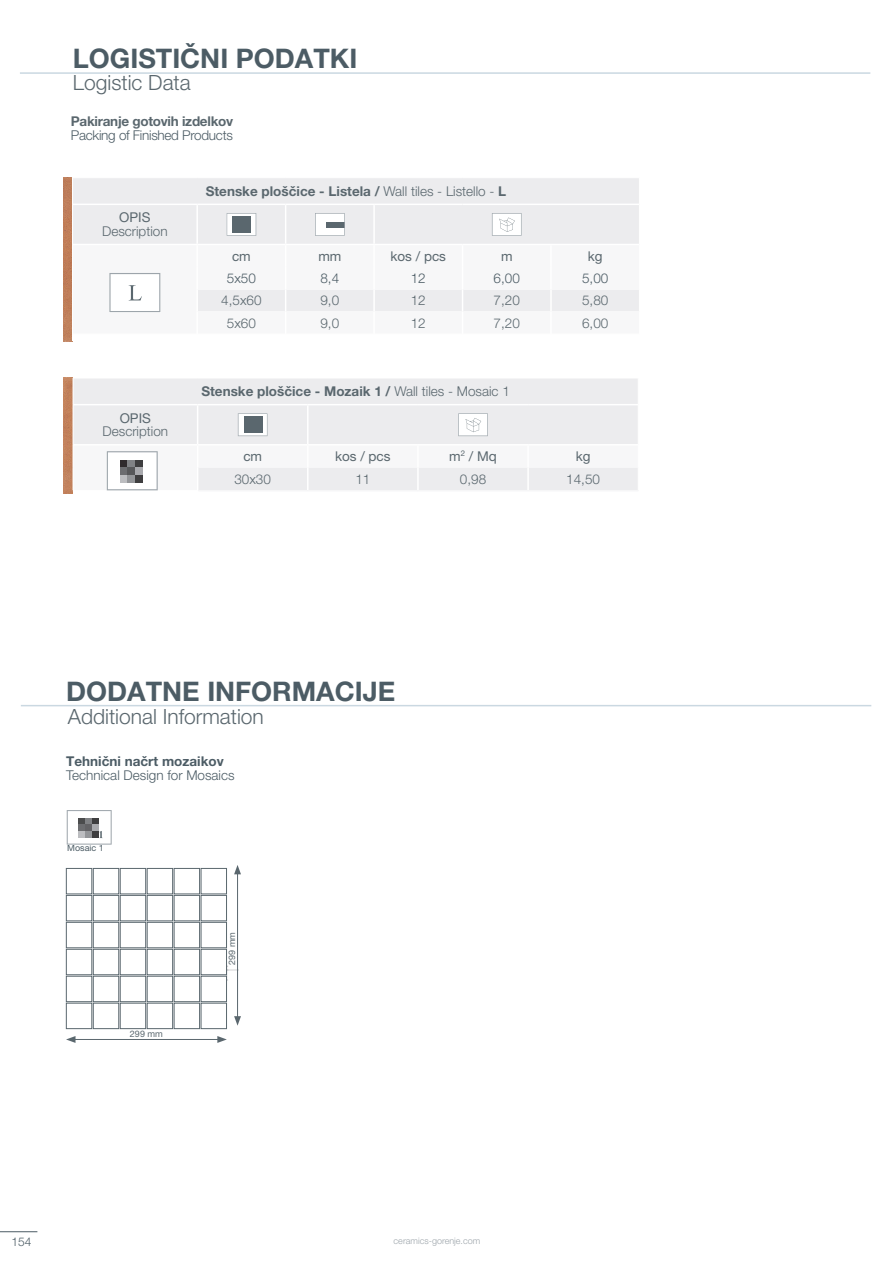
<style>
.page{position:relative;width:893px;height:1263px;background:#fff}
.page>*{position:absolute;margin:0;border:0;box-sizing:border-box;transform-origin:0 0}
.t1{font:700 27px "Helvetica Neue LT Pro";color:#4c5c65}
.t2{font:300 21px "Helvetica Neue LT Pro";color:#5a676e}
.t3{font:700 13.5px "Helvetica Neue LT Pro";color:#5a676e}
.t4{font:300 13.5px "Helvetica Neue LT Pro";color:#5a676e}
.t5{font:300 13.5px "Helvetica Neue LT Pro";color:#4c5c65}
.t6{font:13.5px "Helvetica Neue LT Pro";color:#5a676e}
.t7{font:300 13.5px "Helvetica Neue LT Pro";letter-spacing:-.02em;color:#4c5c65}
.t8{font:700 13.5px "Helvetica Neue LT Pro";letter-spacing:-.02em;color:#5a676e}
.t9{font:700 13.5px "Helvetica Neue LT Pro";color:#4c5c65}
.t10{font:300 12px "Helvetica Neue LT Pro";color:#4c5c65}
.t11{font:300 9px "Helvetica Neue LT Pro";color:#9da5ab}
.t12{font:9px "Helvetica Neue LT Pro";color:#5a676e}
.t13{font:9px "Helvetica Neue LT Pro";color:#4c5c65}
.s1{font-weight:300}
</style>
<div class="page">
<hr style="left:0;top:1231px;width:37px;height:1px;background:#4c5c65">
<img style="left:64px;top:177px;width:8px;height:164px">
<svg style="left:73px;top:178px;width:566px;height:135px"></svg>
<hr style="left:20px;top:72px;width:850px;height:2px;background:#cad8e1">
<img style="left:64px;top:378px;width:9px;height:116px">
<svg style="left:74px;top:378px;width:564px;height:113px"></svg>
<hr style="left:21px;top:705px;width:850px;height:1px;background:#cad8e1">
<svg style="left:226px;top:966px;width:11px;height:15px"></svg>
<div style="left:66px;top:868px;width:26px;height:26px;border:1px solid #5a676e"></div>
<div style="left:66px;top:895px;width:26px;height:26px;border:1px solid #5a676e"></div>
<div style="left:66px;top:922px;width:26px;height:26px;border:1px solid #5a676e"></div>
<div style="left:66px;top:949px;width:26px;height:26px;border:1px solid #5a676e"></div>
<div style="left:66px;top:976px;width:26px;height:26px;border:1px solid #5a676e"></div>
<div style="left:66px;top:1003px;width:26px;height:26px;border:1px solid #5a676e"></div>
<div style="left:120px;top:868px;width:26px;height:26px;border:1px solid #5a676e"></div>
<div style="left:120px;top:895px;width:26px;height:26px;border:1px solid #5a676e"></div>
<div style="left:120px;top:922px;width:26px;height:26px;border:1px solid #5a676e"></div>
<div style="left:120px;top:949px;width:26px;height:26px;border:1px solid #5a676e"></div>
<div style="left:120px;top:976px;width:26px;height:26px;border:1px solid #5a676e"></div>
<div style="left:120px;top:1003px;width:26px;height:26px;border:1px solid #5a676e"></div>
<div style="left:174px;top:868px;width:26px;height:26px;border:1px solid #5a676e"></div>
<div style="left:174px;top:895px;width:26px;height:26px;border:1px solid #5a676e"></div>
<div style="left:174px;top:922px;width:26px;height:26px;border:1px solid #5a676e"></div>
<div style="left:174px;top:949px;width:26px;height:26px;border:1px solid #5a676e"></div>
<div style="left:174px;top:976px;width:26px;height:26px;border:1px solid #5a676e"></div>
<div style="left:174px;top:1003px;width:26px;height:26px;border:1px solid #5a676e"></div>
<div style="left:93px;top:868px;width:26px;height:26px;border:1px solid #5a676e"></div>
<div style="left:93px;top:895px;width:26px;height:26px;border:1px solid #5a676e"></div>
<div style="left:93px;top:922px;width:26px;height:26px;border:1px solid #5a676e"></div>
<div style="left:93px;top:949px;width:26px;height:26px;border:1px solid #5a676e"></div>
<div style="left:93px;top:976px;width:26px;height:26px;border:1px solid #5a676e"></div>
<div style="left:93px;top:1003px;width:26px;height:26px;border:1px solid #5a676e"></div>
<div style="left:147px;top:868px;width:26px;height:26px;border:1px solid #5a676e"></div>
<div style="left:147px;top:895px;width:26px;height:26px;border:1px solid #5a676e"></div>
<div style="left:147px;top:922px;width:26px;height:26px;border:1px solid #5a676e"></div>
<div style="left:147px;top:949px;width:26px;height:26px;border:1px solid #5a676e"></div>
<div style="left:147px;top:976px;width:26px;height:26px;border:1px solid #5a676e"></div>
<div style="left:147px;top:1003px;width:26px;height:26px;border:1px solid #5a676e"></div>
<div style="left:201px;top:868px;width:26px;height:26px;border:1px solid #5a676e"></div>
<div style="left:201px;top:895px;width:26px;height:26px;border:1px solid #5a676e"></div>
<div style="left:201px;top:922px;width:26px;height:26px;border:1px solid #5a676e"></div>
<div style="left:201px;top:949px;width:26px;height:26px;border:1px solid #5a676e"></div>
<div style="left:201px;top:976px;width:26px;height:26px;border:1px solid #5a676e"></div>
<div style="left:201px;top:1003px;width:26px;height:26px;border:1px solid #5a676e"></div>
<hr style="left:237px;top:872px;width:1px;height:146px;background:#5a676e">
<svg style="left:234px;top:865px;width:7px;height:9px"></svg>
<svg style="left:234px;top:1016px;width:7px;height:10px"></svg>
<hr style="left:73px;top:1039px;width:147px;height:1px;background:#5a676e">
<svg style="left:66px;top:1036px;width:10px;height:7px"></svg>
<svg style="left:217px;top:1036px;width:10px;height:7px"></svg>
<div style="left:66px;top:810px;width:46px;height:35px;background:#e4e6e7"></div>
<svg style="left:67px;top:810px;width:45px;height:35px;background:#cfd0d1"></svg>
<h1 class="t1" style="left:73px;top:42px;width:286px">LOGISTIČNI PODATKI</h1>
<h2 class="t2" style="left:73px;top:70px;width:119px">Logistic Data</h2>
<p class="t8" style="left:71px;top:113px;width:164px">Pakiranje gotovih izdelkov</p>
<p class="t7" style="left:71px;top:127px;width:163px">Packing of Finished Products</p>
<p class="t6" style="left:119px;top:210px;width:33px">OPIS</p>
<p class="t4" style="left:102px;top:223px;width:67px">Description</p>
<p class="t6" style="left:120px;top:410px;width:33px">OPIS</p>
<p class="t4" style="left:103px;top:423px;width:67px">Description</p>
<p class="t3" style="left:206px;top:183px;width:302px">Stenske ploščice - Listela / <span class="s1">Wall tiles - Listello -</span> L</p>
<p class="t6" style="left:232px;top:248px;width:20px">cm</p>
<p class="t6" style="left:318px;top:248px;width:25px">mm</p>
<p class="t6" style="left:391px;top:248px;width:57px">kos / pcs</p>
<p class="t6" style="left:501px;top:248px;width:13px">m</p>
<p class="t6" style="left:588px;top:248px;width:16px">kg</p>
<p class="t5" style="left:227px;top:270px;width:31px">5x50</p>
<p class="t5" style="left:320px;top:270px;width:20px">8,4</p>
<p class="t5" style="left:411px;top:270px;width:17px">12</p>
<p class="t5" style="left:494px;top:270px;width:28px">6,00</p>
<p class="t5" style="left:582px;top:270px;width:28px">5,00</p>
<p class="t4" style="left:221px;top:292px;width:42px">4,5x60</p>
<p class="t4" style="left:320px;top:292px;width:20px">9,0</p>
<p class="t4" style="left:411px;top:292px;width:17px">12</p>
<p class="t4" style="left:494px;top:292px;width:28px">7,20</p>
<p class="t4" style="left:582px;top:292px;width:28px">5,80</p>
<p class="t4" style="left:227px;top:315px;width:31px">5x60</p>
<p class="t4" style="left:320px;top:315px;width:20px">9,0</p>
<p class="t4" style="left:411px;top:315px;width:17px">12</p>
<p class="t4" style="left:494px;top:315px;width:28px">7,20</p>
<p class="t4" style="left:582px;top:315px;width:28px">6,00</p>
<p class="t3" style="left:201px;top:383px;width:310px">Stenske ploščice - Mozaik 1 / <span class="s1">Wall tiles - Mosaic 1</span></p>
<p class="t6" style="left:243px;top:448px;width:20px">cm</p>
<p class="t6" style="left:335px;top:448px;width:57px">kos / pcs</p>
<p class="t6" style="left:449px;top:448px;width:49px">m<sup>2</sup> / Mq</p>
<p class="t6" style="left:576px;top:448px;width:16px">kg</p>
<p class="t4" style="left:234px;top:471px;width:38px">30x30</p>
<p class="t4" style="left:355px;top:471px;width:17px">11</p>
<p class="t4" style="left:460px;top:471px;width:28px">0,98</p>
<p class="t4" style="left:566px;top:471px;width:35px">14,50</p>
<h1 class="t1" style="left:66px;top:675px;width:330px">DODATNE INFORMACIJE</h1>
<h2 class="t2" style="left:68px;top:704px;width:198px">Additional Information</h2>
<p class="t9" style="left:66px;top:753px;width:159px">Tehnični načrt mozaikov</p>
<p class="t5" style="left:66px;top:767px;width:170px">Technical Design for Mosaics</p>
<p class="t13" style="left:67px;top:842px;width:38px">Mosaic 1</p>
<p class="t12" style="left:130px;top:1028px;width:34px">299 mm</p>
<p class="t12" style="left:227px;top:965px;width:34px;rotate:-90deg">299 mm</p>
<p class="t10" style="left:11px;top:1234px;width:22px">154</p>
<p class="t11" style="left:394px;top:1235px;width:88px">ceramics-gorenje.com</p>
</div>
